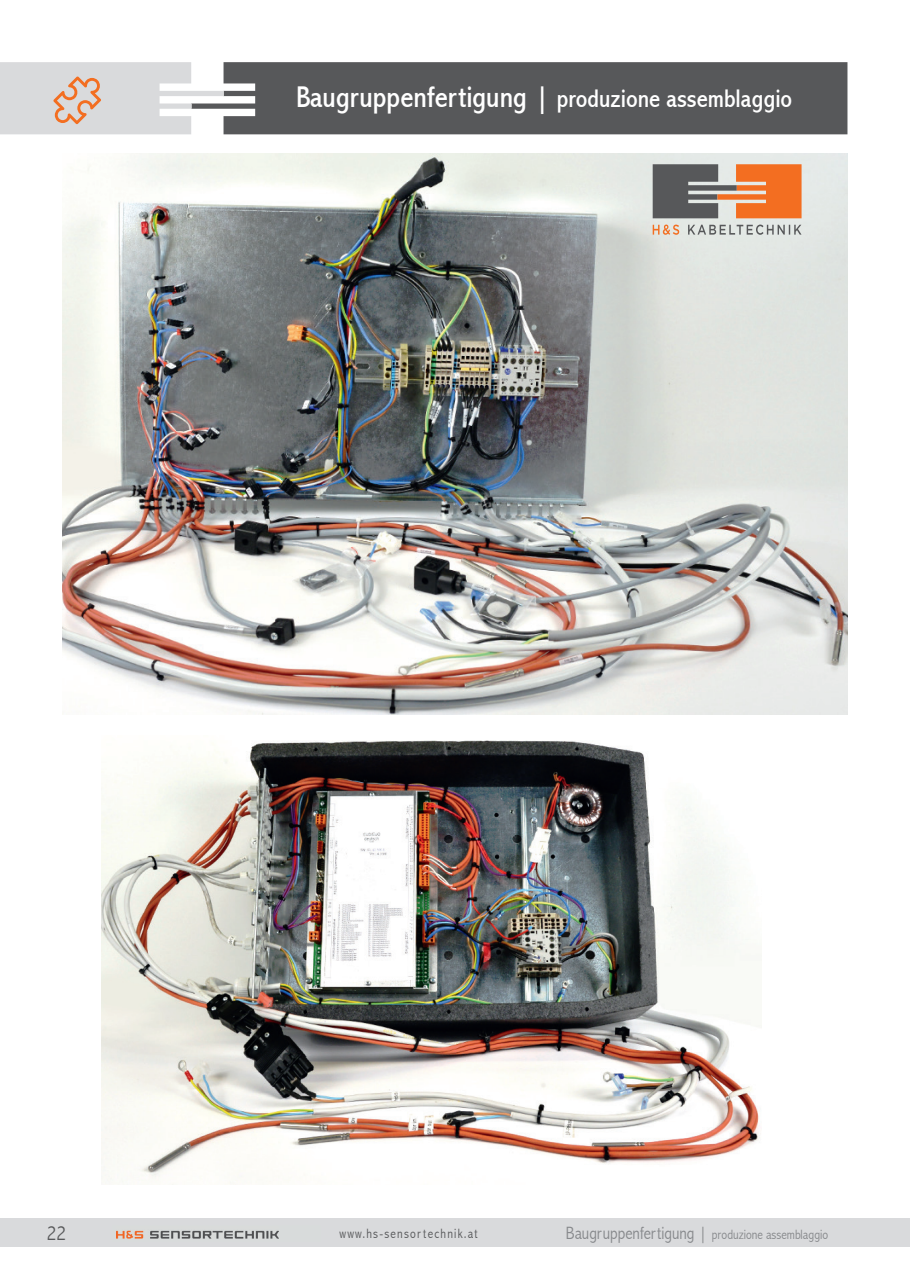
<style>
.page{position:relative;width:910px;height:1280px;background:#fff}
.page>*{position:absolute;margin:0;border:0;box-sizing:border-box;transform-origin:0 0}
.t1{font:condensed 25.5px "Abadi";color:#fff}
.t2{font:300 condensed 21px "Abadi";color:#57585a}
.t3{font:300 condensed 13.5px "Abadi";color:#87898c}
.t4{font:300 condensed 13.5px "Abadi";letter-spacing:.09em;color:#57585a}
.s1{font-size:30px}
.s2{font-size:17.85px}
</style>
<div class="page">
<div style="left:0;top:1218px;width:910px;height:29px;background:#d9dadc"></div>
<div style="left:224px;top:62px;width:623px;height:72px;background:#57585a"></div>
<img style="left:102px;top:740px;width:659px;height:445px">
<img style="left:63px;top:153px;width:784px;height:561px">
<svg style="left:0;top:62px;width:224px;height:72px"></svg>
<img style="left:117px;top:1230px;width:162px;height:8px">
<svg style="left:653px;top:164px;width:148px;height:54px;background:#b07b5b"></svg>
<svg style="left:688px;top:225px;width:113px;height:10px"></svg>
<svg style="left:653px;top:225px;width:26px;height:10px"></svg>
<p class="t1" style="left:296px;top:84px;width:498px"><span class="s1">Baugruppenfertigung |</span> produzione assemblaggio</p>
<p class="t2" style="left:47px;top:1221px;width:21px">22</p>
<p class="t4" style="left:340px;top:1226px;width:140px">www.hs-sensortechnik.at</p>
<p class="t3" style="left:566px;top:1227px;width:264px"><span class="s2">Baugruppenfertigung |</span> produzione assemblaggio</p>
</div>
